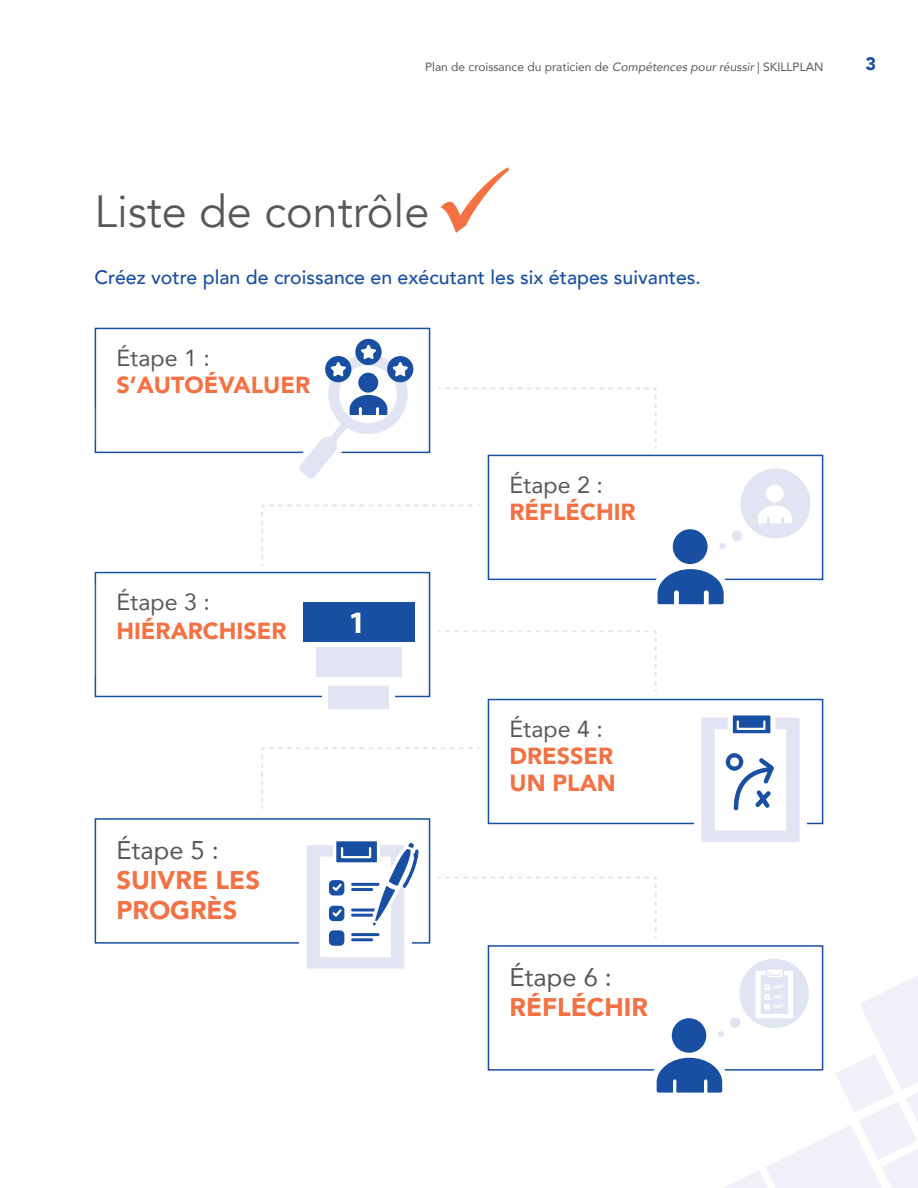
<style>
.page{position:relative;width:918px;height:1188px;background:#fff}
.page>*{position:absolute;margin:0;border:0;box-sizing:border-box;transform-origin:0 0}
.H1_-_MF{font:45px "Avenir";color:#57585a}
.t1{font:700 31.35px "Myriad Pro";color:#fff}
.Body_Spanned{font:900 25.5px/30px "Avenir";color:#f37142}
.Body_Spanned-2{font:900 23.25px/27px "Avenir";color:#f37142}
.Step_Intro{font:500 19.5px "Avenir";color:#184fa2}
.t2{font:900 18px "Avenir";color:#184fa2}
.t3{font:12px "Avenir";color:#57585a}
.s1{font-style:italic}
.s2{font-weight:400;color:#57585a}
</style>
<div class="page">
<div style="left:488px;top:945px;width:335px;height:126px;border:2px solid #184fa2"></div>
<div style="left:95px;top:818px;width:335px;height:126px;border:2px solid #184fa2"></div>
<div style="left:488px;top:699px;width:335px;height:125px;background:#fff;border:2px solid #184fa2"></div>
<div style="left:95px;top:572px;width:335px;height:125px;border:2px solid #184fa2"></div>
<div style="left:488px;top:455px;width:335px;height:125px;background:#fff;border:2px solid #184fa2"></div>
<div style="left:95px;top:328px;width:335px;height:125px;border:2px solid #184fa2"></div>
<svg style="left:94px;top:327px;width:50px;height:497px"></svg>
<svg style="left:440px;top:167px;width:70px;height:66px"></svg>
<div style="left:355px;top:339px;width:27px;height:26px;border:4px solid #184fa2;border-radius:50%"></div>
<svg style="left:287px;top:343px;width:133px;height:136px"></svg>
<svg style="left:649px;top:560px;width:84px;height:45px"></svg>
<div style="left:741px;top:469px;width:70px;height:70px;background:#e1e4f2;border-radius:35px"></div>
<div style="left:732px;top:530px;width:10px;height:11px;background:#e1e4f2;border-radius:50%"></div>
<svg style="left:719px;top:543px;width:6px;height:6px"></svg>
<div style="left:673px;top:529px;width:35px;height:35px;background:#184fa2;border-radius:50%"></div>
<div style="left:674px;top:593px;width:5px;height:11px;background:#fff"></div>
<div style="left:704px;top:593px;width:5px;height:11px;background:#fff"></div>
<div style="left:766px;top:485px;width:18px;height:17px;background:#fff;border-radius:50%"></div>
<svg style="left:758px;top:505px;width:34px;height:19px"></svg>
<div style="left:322px;top:680px;width:73px;height:35px;background:#e1e4f2;border:6px solid #fff"></div>
<div style="left:303px;top:603px;width:111px;height:39px;background:#184fa2"></div>
<div style="left:316px;top:648px;width:85px;height:29px;background:#e1e4f2"></div>
<svg style="left:648px;top:961px;width:270px;height:227px"></svg>
<svg style="left:438px;top:387px;width:219px;height:62px"></svg>
<svg style="left:438px;top:630px;width:219px;height:62px"></svg>
<svg style="left:438px;top:876px;width:219px;height:62px"></svg>
<svg style="left:261px;top:504px;width:219px;height:62px"></svg>
<svg style="left:261px;top:747px;width:219px;height:62px"></svg>
<div style="left:299px;top:922px;width:112px;height:40px;background:#fff"></div>
<div style="left:333px;top:838px;width:47px;height:28px;background:#184fa2;border:3px solid #fff"></div>
<svg style="left:307px;top:843px;width:114px;height:126px"></svg>
<div style="left:694px;top:809px;width:113px;height:40px;background:#fff"></div>
<div style="left:728px;top:710px;width:48px;height:28px;background:#184fa2;border:5px solid #fff"></div>
<svg style="left:701px;top:718px;width:99px;height:124px"></svg>
<p class="t3" style="left:425px;top:57px;width:400px">Plan de croissance du praticien de <span class="s1">Compétences pour réussir</span> | SKILLPLAN</p>
<p class="t2" style="left:865px;top:49px;width:12px">3</p>
<p class="H1_-_MF" style="left:94px;top:185px;width:336px">Liste de contrôle</p>
<p class="Step_Intro" style="left:94px;top:260px;width:608px">Créez votre plan de croissance en exécutant les six étapes suivantes.</p>
<p class="Body_Spanned-2" style="left:116px;top:344px;width:195px"><span class="s2">Étape 1 :<br></span>S’AUTOÉVALUER</p>
<p class="Body_Spanned-2" style="left:116px;top:587px;width:172px;line-height:28.5px"><span class="s2">Étape 3 :<br></span>HIÉRARCHISER</p>
<h2 class="t1" style="left:349px;top:602px;width:19px">1</h2>
<p class="Body_Spanned" style="left:116px;top:834px;width:145px"><span class="s2">Étape 5 :<br></span>SUIVRE LES<br>PROGRÈS</p>
<p class="Body_Spanned-2" style="left:510px;top:471px;width:128px"><span class="s2">Étape 2 :<br></span>RÉFLÉCHIR</p>
<p class="Body_Spanned-2" style="left:510px;top:715px;width:108px"><span class="s2">Étape 4 :<br></span>DRESSER<br>UN PLAN</p>
<p class="Body_Spanned" style="left:510px;top:961px;width:140px"><span class="s2">Étape 6 :<br></span>RÉFLÉCHIR</p>
</div>
